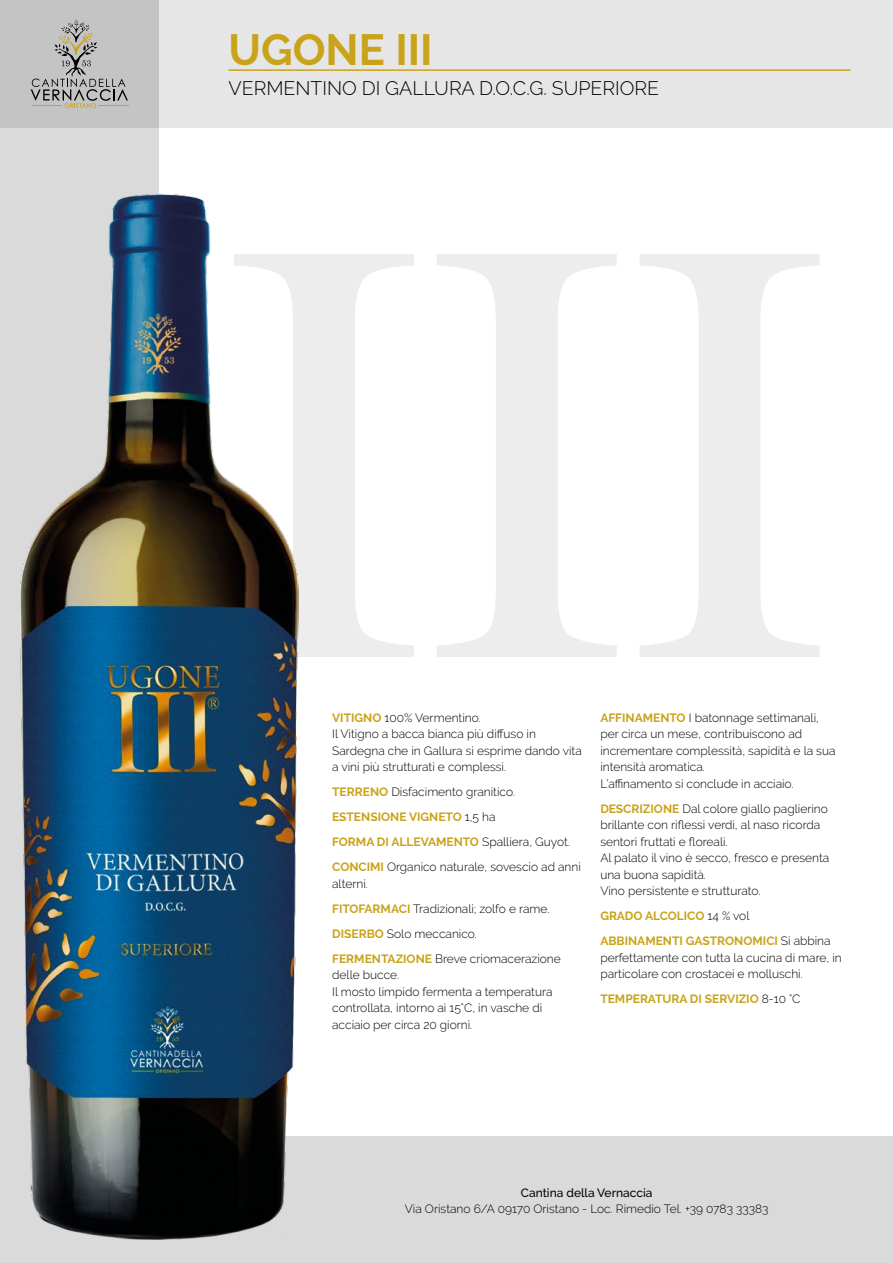
<style>
.page{position:relative;width:893px;height:1263px;background:#dadada}
.page>*{position:absolute;margin:0;border:0;box-sizing:border-box;transform-origin:0 0}
.t1{font:700 43.5px "Raleway";color:#c9a319}
.t2{font:300 19.5px "Raleway";color:#000}
.t3{font:300 12px/16.5px "Raleway";color:#000}
.t4{font:700 12px/25px "Raleway";color:#c9a319}
.t5{font:500 12px "Raleway";color:#000}
.s1{font-weight:700;color:#c9a319}
.s2{font-weight:300;color:#000}
</style>
<div class="page">
<div style="left:159px;top:0;width:734px;height:1135px;background:#fff"></div>
<svg style="left:0;top:0;width:893px;height:128px;background:#e2e2e2"></svg>
<svg style="left:298px;top:254px;width:522px;height:403px"></svg>
<img style="left:21px;top:194px;width:277px;height:1046px">
<hr style="left:229px;top:69px;width:621px;height:2px;background:#c9a319">
<svg style="left:31px;top:20px;width:97px;height:88px;background:#b1b0ae"></svg>
<hr style="left:32px;top:105px;width:30px;height:1px;background:#c9a319">
<hr style="left:99px;top:105px;width:30px;height:1px;background:#c9a319">
<h1 class="t1" style="left:229px;top:25px;width:206px">UGONE III</h1>
<h2 class="t2" style="left:229px;top:77px;width:432px">VERMENTINO DI GALLURA D.O.C.G. SUPERIORE</h2>
<p class="t3" style="left:332px;top:709px;width:251px"><span class="s1">VITIGNO</span> 100% Vermentino.<br>Il Vitigno a bacca bianca più diffuso in Sardegna che in Gallura si esprime dando vita a vini più strutturati e complessi.</p>
<p class="t3" style="left:332px;top:779px;width:250px;line-height:25px"><span class="s1">TERRENO</span> Disfacimento granitico.<br><span class="s1">ESTENSIONE VIGNETO</span> 1,5 ha<br><span class="s1">FORMA DI ALLEVAMENTO</span> Spalliera, Guyot.<br><span class="s1">CONCIMI</span> Organico naturale, sovescio ad anni</p>
<p class="t3" style="left:332px;top:871px;width:230px;line-height:25px">alterni.<br><span class="s1">FITOFARMACI</span> Tradizionali; zolfo e rame.<br><span class="s1">DISERBO</span> Solo meccanico.<br><span class="s1">FERMENTAZIONE</span> Breve criomacerazione</p>
<p class="t3" style="left:332px;top:967px;width:222px">delle bucce.<br>Il mosto limpido fermenta a temperatura controllata, intorno ai 15°C, in vasche di acciaio per circa 20 giorni.</p>
<p class="t3" style="left:600px;top:709px;width:237px"><span class="s1">AFFINAMENTO</span> I batonnage settimanali, per circa un mese, contribuiscono ad incrementare complessità, sapidità e la sua intensità aromatica.<br>L’affinamento si conclude in acciaio.</p>
<p class="t3" style="left:600px;top:800px;width:230px"><span class="s1">DESCRIZIONE</span> Dal colore giallo paglierino brillante con riflessi verdi, al naso ricorda sentori fruttati e floreali.<br>Al palato il vino è secco, fresco e presenta una buona sapidità.<br>Vino persistente e strutturato.</p>
<p class="t4" style="left:600px;top:904px;width:232px">GRADO ALCOLICO <span class="s2">14 % vol<br></span>ABBINAMENTI GASTRONOMICI <span class="s2">Si abbina</span></p>
<p class="t3" style="left:600px;top:949px;width:243px">perfettamente con tutta la cucina di mare, in particolare con crostacei e molluschi.</p>
<p class="t4" style="left:600px;top:987px;width:202px">TEMPERATURA DI SERVIZIO <span class="s2">8-10 °C</span></p>
<p class="t5" style="left:521px;top:1185px;width:133px">Cantina della Vernaccia</p>
<p class="t3" style="left:405px;top:1200px;width:365px">Via Oristano 6/A 09170 Oristano - Loc. Rimedio Tel. +39 0783 33383</p>
</div>
